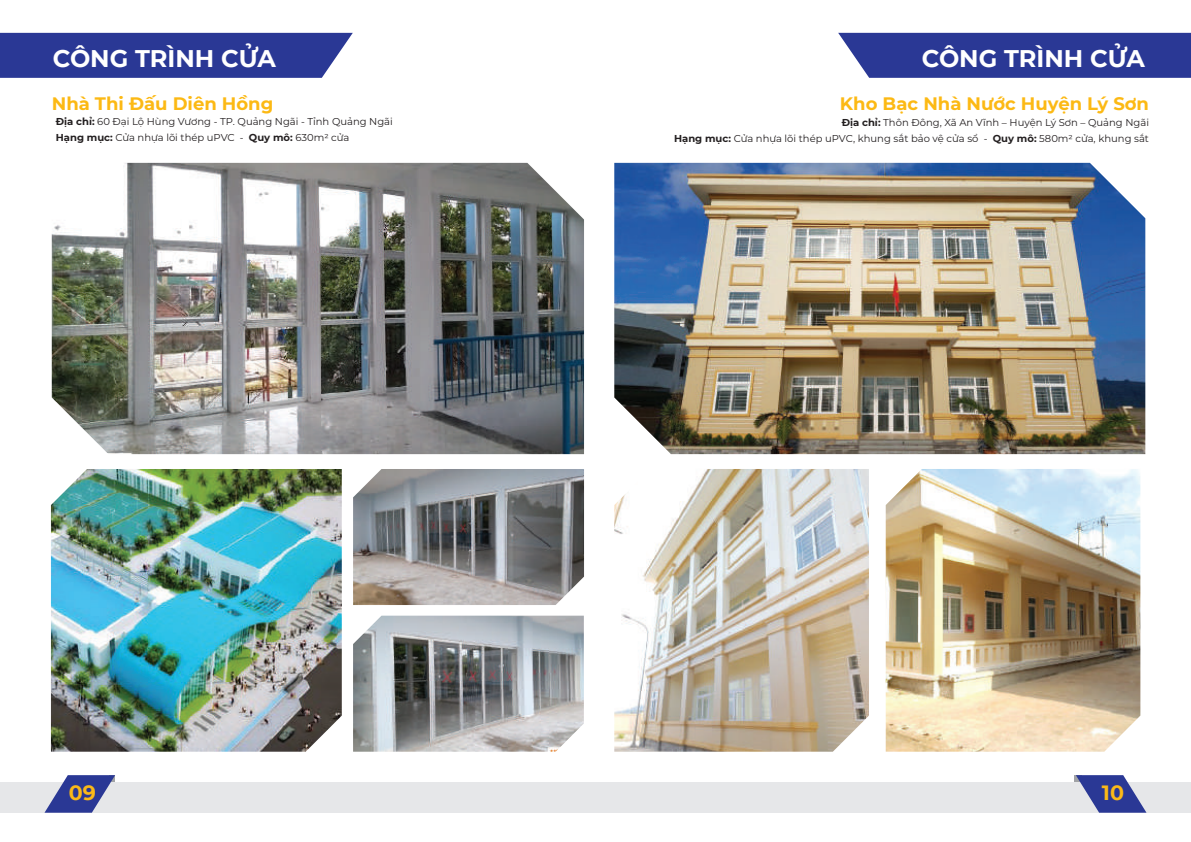
<style>
.page{position:relative;width:1191px;height:842px;background:#fff}
.page>*{position:absolute;margin:0;border:0;box-sizing:border-box;transform-origin:0 0}
.t1{font:700 24.1px "Montserrat";color:#fff}
.t2{font:700 20.6px "Montserrat";color:#fbb918}
.t3{font:700 18px "Montserrat";color:#fcb914}
.t4{font:10px/16px "Montserrat";color:#231f20}
.s1{font-weight:700}
</style>
<div class="page">
<div style="left:0;top:33px;width:353px;height:45px;background:#2a3895"></div>
<img style="left:52px;top:163px;width:532px;height:291px">
<img style="left:51px;top:469px;width:291px;height:283px">
<img style="left:353px;top:469px;width:231px;height:136px">
<img style="left:353px;top:616px;width:231px;height:136px">
<div style="left:0;top:782px;width:595px;height:31px;background:#e6e7e9"></div>
<svg style="left:44px;top:775px;width:71px;height:38px"></svg>
<div style="left:1074px;top:775px;width:6px;height:9px;background:#a1a3a6"></div>
<div style="left:838px;top:33px;width:353px;height:45px;background:#2a3895"></div>
<img style="left:614px;top:163px;width:531px;height:291px">
<img style="left:614px;top:469px;width:255px;height:283px">
<img style="left:885px;top:469px;width:255px;height:283px">
<div style="left:595px;top:782px;width:596px;height:31px;background:#e6e7e9"></div>
<svg style="left:1076px;top:775px;width:70px;height:38px"></svg>
<h1 class="t1" style="left:53px;top:41px;width:225px">CÔNG TRÌNH CỬA</h1>
<h3 class="t3" style="left:52px;top:91px;width:223px">Nhà Thi Đấu Diên Hồng</h3>
<p class="t4" style="left:56px;top:114px;width:338px"><span class="s1">Địa chỉ:</span> 60 Đại Lộ Hùng Vương - TP. Quảng Ngãi - Tỉnh Quảng Ngãi<br><span class="s1">Hạng mục:</span> Cửa nhựa lõi thép uPVC - <span class="s1">Quy mô:</span> 630m2 cửa</p>
<h2 class="t2" style="left:69px;top:778px;width:29px">09</h2>
<h1 class="t1" style="left:921px;top:41px;width:225px">CÔNG TRÌNH CỬA</h1>
<h3 class="t3" style="left:840px;top:91px;width:311px">Kho Bạc Nhà Nước Huyện Lý Sơn</h3>
<p class="t4" style="left:674px;top:115px;width:476px;text-align:right"><span class="s1">Địa chỉ:</span> Thôn Đông, Xã An Vĩnh – Huyện Lý Sơn – Quảng Ngãi<br><span class="s1">Hạng mục:</span> Cửa nhựa lõi thép uPVC, khung sắt bảo vệ cửa sổ - <span class="s1">Quy mô:</span> 580m2 cửa, khung sắt</p>
<h2 class="t2" style="left:1102px;top:778px;width:24px">10</h2>
</div>
